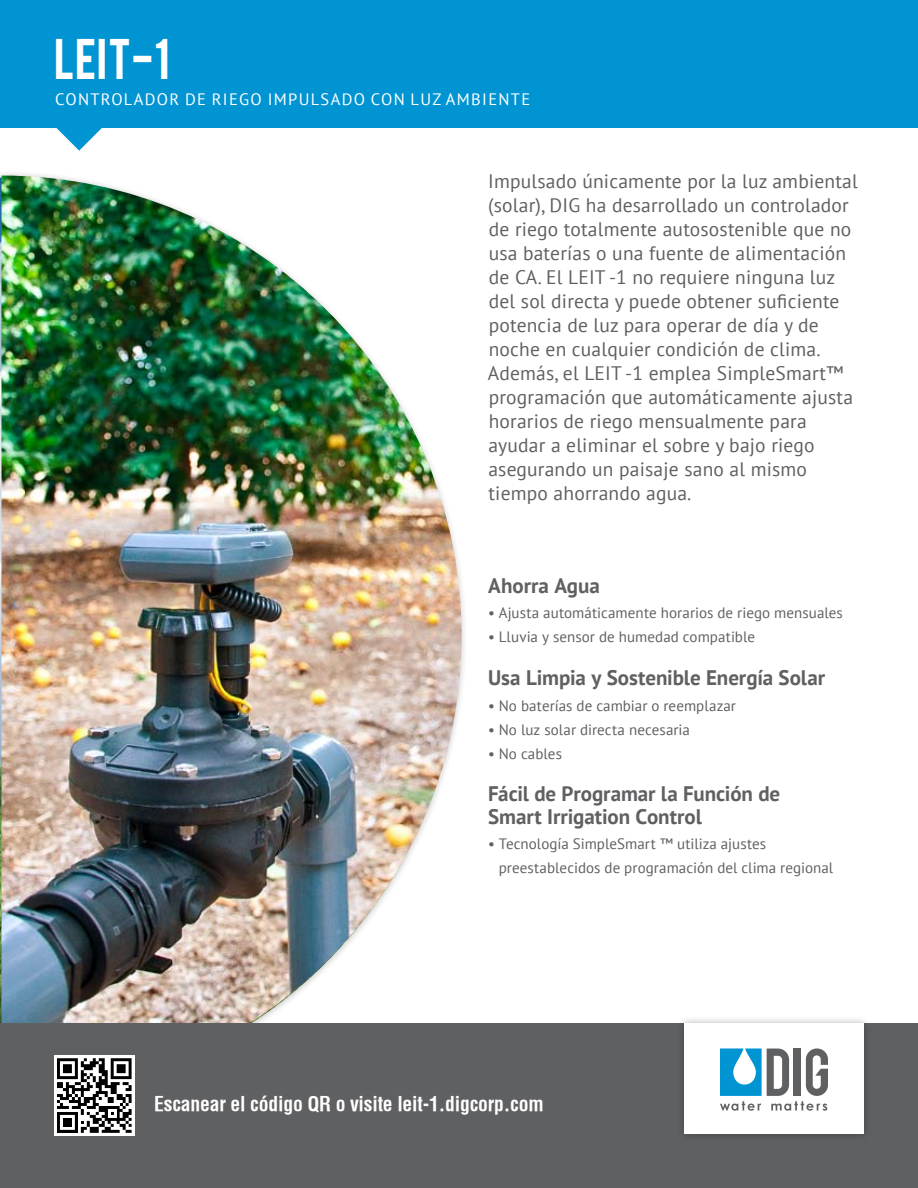
<style>
.page{position:relative;width:918px;height:1188px;background:#fff}
.page>*{position:absolute;margin:0;border:0;box-sizing:border-box;transform-origin:0 0}
.t1{font:45px "Bebas";color:#fff}
.t2{font:700 21px/22.5px "PT Sans";letter-spacing:-.005em;color:#5f6062}
.t3{font:700 condensed 19.65px "Helvetica";letter-spacing:-.01em;color:#fff}
.t4{font:19.5px/24px "PT Sans";letter-spacing:.01em;color:#5f6062}
.t5{font:16.5px "PT Sans";letter-spacing:.08em;color:#fff}
.t6{font:15px/24px "PT Sans";letter-spacing:.005em;color:#5f6062}
</style>
<div class="page">
<div style="left:0;top:0;width:918px;height:127px;background:#0194d3"></div>
<svg style="left:54px;top:127px;width:52px;height:24px"></svg>
<img style="left:2px;top:176px;width:460px;height:847px">
<div style="left:0;top:1023px;width:918px;height:165px;background:#5f6062"></div>
<div style="left:676px;top:1015px;width:196px;height:127px;background:#000;opacity:.3"></div>
<div style="left:685px;top:1023px;width:179px;height:111px;background:#fff"></div>
<svg style="left:720px;top:1048px;width:108px;height:63px"></svg>
<div style="left:54px;top:1055px;width:81px;height:81px;background:#fff"></div>
<svg style="left:57px;top:1058px;width:75px;height:75px"></svg>
<h1 class="t1" style="left:54px;top:27px;width:117px">LEIT-1</h1>
<p class="t5" style="left:55px;top:89px;width:477px">Controlador de riego impulsado con luz ambiente</p>
<p class="t4" style="left:488px;top:169px;width:371px">I mpulsado únicamente por la luz ambiental (solar), DIG</p>
<p class="t4" style="left:489px;top:193px;width:364px;text-indent:97px">ha desarrollado un controlador de riego totalmente autosostenible que no usa baterías o una fuente de alimentación de CA. El LEIT</p>
<p class="t4" style="left:488px;top:265px;width:353px;text-indent:121px">-1 no requiere ninguna luz del sol directa y puede obtener suficiente potencia de luz para operar de día y de noche en cualquier condición de clima.<br>Además, el LEIT</p>
<p class="t4" style="left:488px;top:361px;width:366px;text-indent:137px">-1 emplea SimpleSmart™ programación que automáticamente ajusta horarios de riego mensualmente para ayudar a eliminar el sobre y bajo riego asegurando un paisaje sano al mismo tiempo ahorrando agua.</p>
<p class="t2" style="left:488px;top:574px;width:113px">Ahorra Agua</p>
<p class="t6" style="left:488px;top:601px;width:356px">• Ajusta automáticamente horarios de riego mensuales</p>
<p class="t6" style="left:488px;top:625px;width:268px">• Lluvia y sensor de humedad compatible</p>
<p class="t2" style="left:488px;top:666px;width:338px">Usa Limpia y Sostenible Energía Solar</p>
<p class="t6" style="left:488px;top:693px;width:249px">• N o baterías de cambiar o reemplazar</p>
<p class="t6" style="left:488px;top:717px;width:203px">• N o luz solar directa necesaria</p>
<p class="t6" style="left:488px;top:741px;width:75px">• No cables</p>
<p class="t2" style="left:488px;top:783px;width:294px">Fácil de Programar la Función de<br>Smart Irrigation Control</p>
<p class="t6" style="left:499px;top:832px;width:336px;text-indent:-10px">• Tecnología SimpleSmart ™ utiliza ajustes preestablecidos de programación del clima regional</p>
<p class="t3" style="left:154px;top:1091px;width:391px">Escanear el código QR o visite leit-1.digcorp.com</p>
</div>
